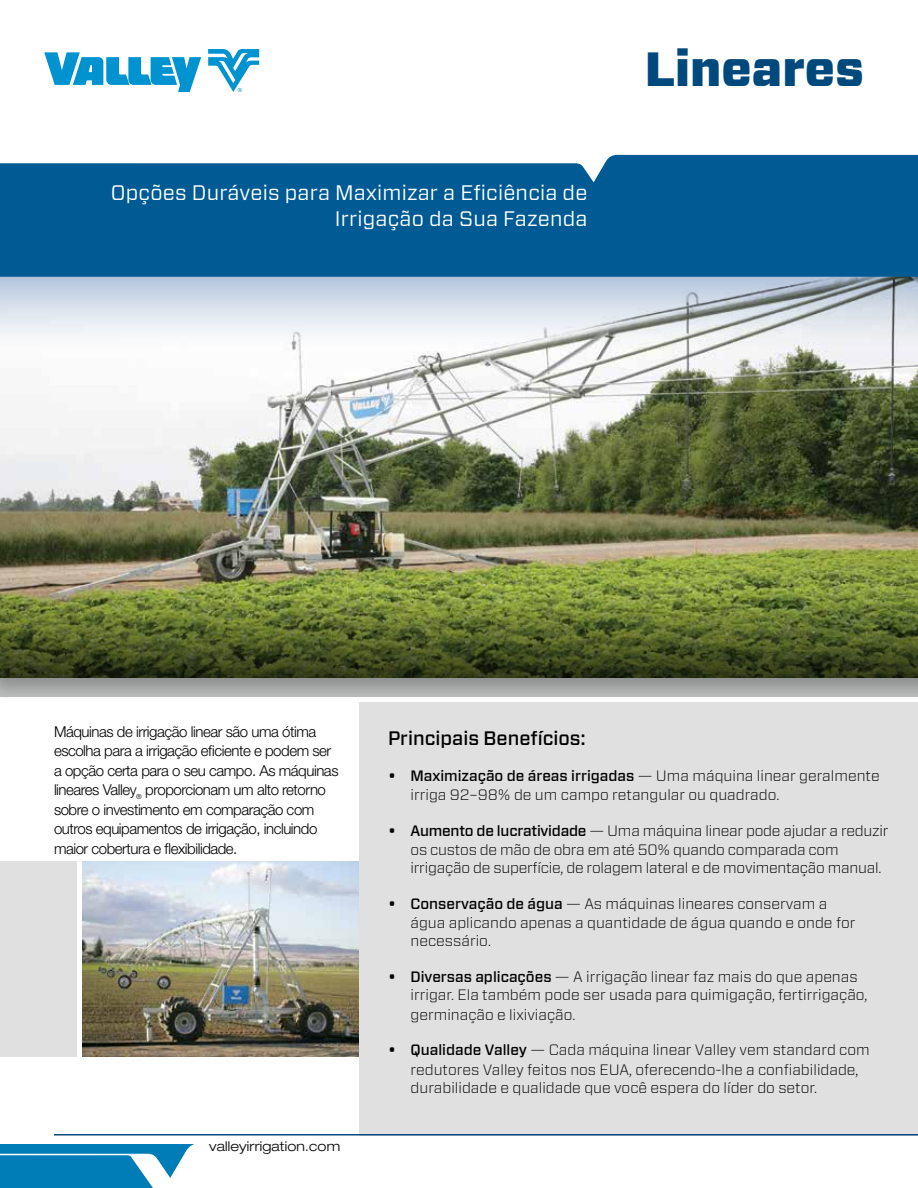
<style>
.page{position:relative;width:918px;height:1188px;background:#fff}
.page>*{position:absolute;margin:0;border:0;box-sizing:border-box;transform-origin:0 0}
.t1{font:900 48px "Forza";color:#00497c}
.t2{font:21px/25.2px "Forza";letter-spacing:.01em;color:#fff;text-align:right}
.t3{font:500 19.5px "Forza";color:#000}
.t4{font:300 15px/19.5px "Forza";color:#000}
.t5{font:300 15px/19.5px "Helvetica Neue LT Pro";letter-spacing:-.03em;color:#000}
.t6{font:300 expanded 13.5px "Helvetica Neue LT Pro";letter-spacing:.01em;color:#000}
.s1{font-weight:500}
</style>
<div class="page">
<div style="left:0;top:861px;width:76px;height:195px;background:#e0e0e0"></div>
<img style="left:83px;top:861px;width:277px;height:196px">
<div style="left:0;top:270px;width:918px;height:432px;background:#000;opacity:.26"></div>
<img style="left:0;top:350px;width:918px;height:241px">
<svg style="left:0;top:1144px;width:194px;height:44px"></svg>
<div style="left:360px;top:702px;width:558px;height:434px;background:#e0e0e0"></div>
<svg style="left:0;top:591px;width:918px;height:86px;background:#56632a"></svg>
<svg style="left:0;top:277px;width:918px;height:73px"></svg>
<svg style="left:208px;top:49px;width:51px;height:43px"></svg>
<svg style="left:44px;top:52px;width:157px;height:40px"></svg>
<div style="left:0;top:155px;width:918px;height:122px;background:#005b94"></div>
<hr style="left:54px;top:1134px;width:864px;height:2px;background:#00497c">
<h2 class="t2" style="left:111px;top:180px;width:478px">Opções Duráveis para Maximizar a Eficiência de<br>Irrigação da Sua Fazenda</h2>
<h1 class="t1" style="left:645px;top:37px;width:221px">Lineares</h1>
<p class="t5" style="left:54px;top:721px;width:286px">Máquinas de irrigação linear são uma ótima escolha para a irrigação eficiente e podem ser a opção certa para o seu campo. As máquinas lineares Valley<sub>®</sub> proporcionam um alto retorno sobre o investimento em comparação com outros equipamentos de irrigação, incluindo maior cobertura e flexibilidade.</p>
<p class="t6" style="left:209px;top:1138px;width:133px">valleyirrigation.com</p>
<h3 class="t3" style="left:388px;top:725px;width:200px">Principais Benefícios:</h3>
<p class="t4" style="left:411px;top:765px;width:471px;text-indent:-22px"><span class="s1">• Maximização de áreas irrigadas</span> — Uma máquina linear geralmente irriga 92–98% de um campo retangular ou quadrado.</p>
<p class="t4" style="left:411px;top:820px;width:480px;text-indent:-22px"><span class="s1">• Aumento de lucratividade</span> — Uma máquina linear pode ajudar a reduzir os custos de mão de obra em até 50% quando comparada com</p>
<p class="t4" style="left:411px;top:858px;width:473px">irrigação de superfície, de rolagem lateral e de movimentação manual.</p>
<p class="t4" style="left:411px;top:894px;width:446px;text-indent:-22px"><span class="s1">• Conservação de água</span> — As máquinas lineares conservam a água aplicando apenas a quantidade de água quando e onde for</p>
<p class="t4" style="left:411px;top:931px;width:82px">necessário.</p>
<p class="t4" style="left:411px;top:967px;width:459px;line-height:18px;text-indent:-22px"><span class="s1">• Diversas aplicações</span> — A irrigação linear faz mais do que apenas irrigar. Ela também pode ser usada para quimigação, fertirrigação,</p>
<p class="t4" style="left:411px;top:1004px;width:167px">germinação e lixiviação.</p>
<p class="t4" style="left:411px;top:1040px;width:461px;text-indent:-22px"><span class="s1">• Qualidade Valley</span> — Cada máquina linear Valley vem standard com redutores Valley feitos nos EUA, oferecendo-lhe a confiabilidade,</p>
<p class="t4" style="left:411px;top:1077px;width:408px">durabilidade e qualidade que você espera do líder do setor.</p>
</div>
